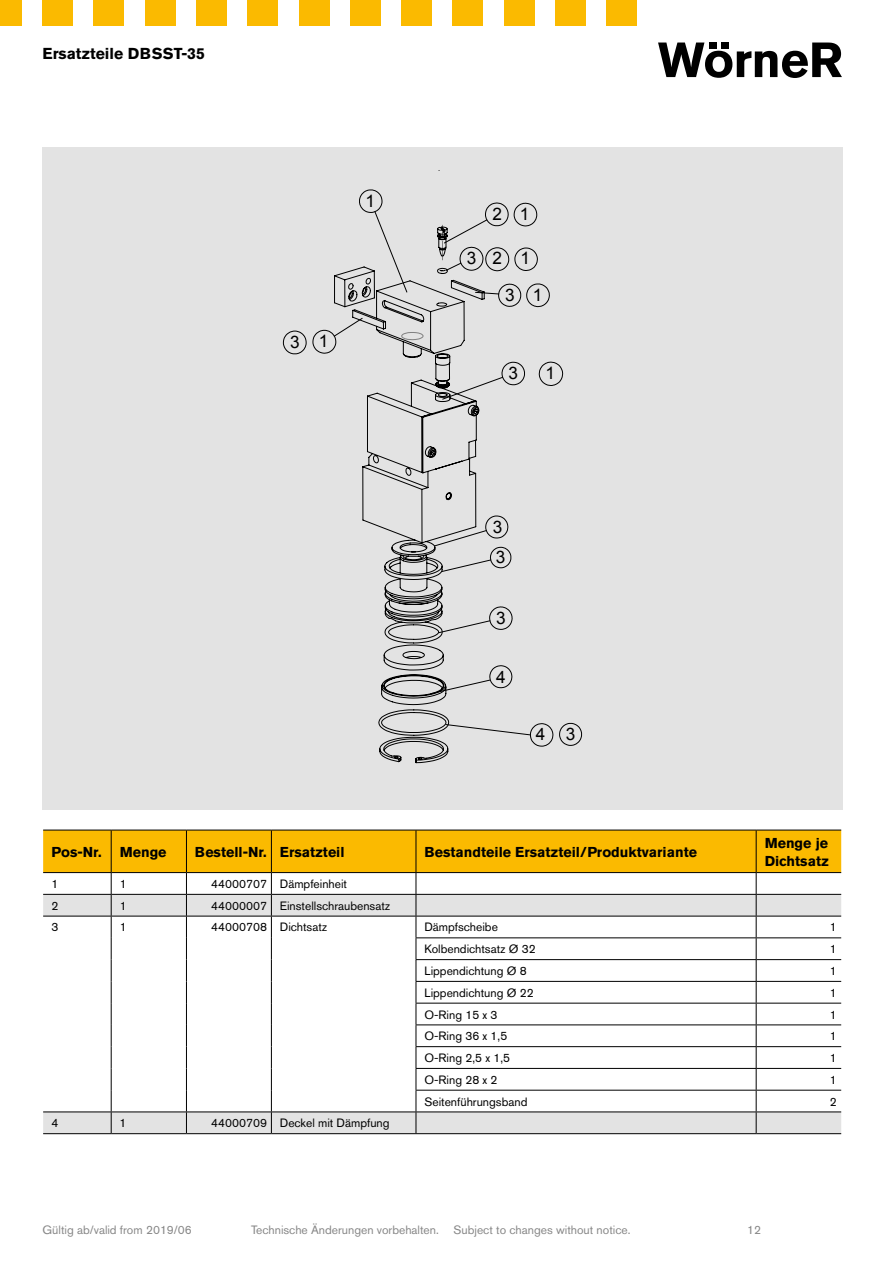
<style>
.page{position:relative;width:893px;height:1263px;background:#fff}
.page>*{position:absolute;margin:0;border:0;box-sizing:border-box;transform-origin:0 0}
.t1{font:17.25px "Arial";color:#000}
.t2{font:700 15.75px "Akzidenz Grotesk BE";color:#000}
.t3{font:700 14.25px/17.7px "Akzidenz Grotesk BE";color:#000}
.t4{font:12px "Akzidenz Grotesk BE";color:#000}
.t5{font:12px "Akzidenz Grotesk BE";color:#878787}
</style>
<div class="page">
<svg style="left:658px;top:43px;width:184px;height:35px"></svg>
<div style="left:0;top:0;width:21px;height:26px;background:#fbba00"></div>
<div style="left:43px;top:0;width:30px;height:26px;background:#fbba00"></div>
<div style="left:94px;top:0;width:30px;height:26px;background:#fbba00"></div>
<div style="left:145px;top:0;width:30px;height:26px;background:#fbba00"></div>
<div style="left:196px;top:0;width:30px;height:26px;background:#fbba00"></div>
<div style="left:248px;top:0;width:30px;height:26px;background:#fbba00"></div>
<div style="left:299px;top:0;width:30px;height:26px;background:#fbba00"></div>
<div style="left:350px;top:0;width:30px;height:26px;background:#fbba00"></div>
<div style="left:402px;top:0;width:30px;height:26px;background:#fbba00"></div>
<div style="left:453px;top:0;width:30px;height:26px;background:#fbba00"></div>
<div style="left:504px;top:0;width:30px;height:26px;background:#fbba00"></div>
<div style="left:555px;top:0;width:30px;height:26px;background:#fbba00"></div>
<div style="left:607px;top:0;width:30px;height:26px;background:#fbba00"></div>
<div style="left:43px;top:148px;width:800px;height:662px;background:#e3e3e3"></div>
<svg style="left:283px;top:204px;width:299px;height:543px"></svg>
<svg style="left:333px;top:170px;width:198px;height:566px"></svg>
<svg style="left:333px;top:226px;width:152px;height:538px"></svg>
<svg style="left:43px;top:831px;width:798px;height:302px"></svg>
<hr style="left:43px;top:1133px;width:68px;height:1px;background:#000">
<hr style="left:111px;top:1133px;width:75px;height:1px;background:#000">
<hr style="left:186px;top:1133px;width:85px;height:1px;background:#000">
<hr style="left:271px;top:1133px;width:145px;height:1px;background:#000">
<hr style="left:416px;top:1133px;width:340px;height:1px;background:#000">
<hr style="left:756px;top:1133px;width:85px;height:1px;background:#000">
<hr style="left:43px;top:830px;width:68px;height:1px;background:#000">
<hr style="left:111px;top:830px;width:75px;height:1px;background:#000">
<hr style="left:186px;top:830px;width:85px;height:1px;background:#000">
<hr style="left:271px;top:830px;width:145px;height:1px;background:#000">
<hr style="left:416px;top:830px;width:340px;height:1px;background:#000">
<hr style="left:756px;top:830px;width:85px;height:1px;background:#000">
<h2 class="t2" style="left:43px;top:44px;width:164px">Ersatzteile DBSST-35</h2>
<h1 class="t1" style="left:365px;top:190px;width:11px">1</h1>
<h1 class="t1" style="left:290px;top:330px;width:11px">3</h1>
<h1 class="t1" style="left:319px;top:330px;width:11px">1</h1>
<h1 class="t1" style="left:467px;top:247px;width:11px">3</h1>
<h1 class="t1" style="left:492px;top:202px;width:11px">2</h1>
<h1 class="t1" style="left:520px;top:203px;width:11px">1</h1>
<h1 class="t1" style="left:492px;top:247px;width:39px">2 1</h1>
<h1 class="t1" style="left:505px;top:283px;width:11px">3</h1>
<h1 class="t1" style="left:533px;top:283px;width:11px">1</h1>
<h1 class="t1" style="left:509px;top:362px;width:11px">3</h1>
<h1 class="t1" style="left:545px;top:362px;width:11px">1</h1>
<h1 class="t1" style="left:493px;top:516px;width:11px">3</h1>
<h1 class="t1" style="left:496px;top:546px;width:11px">3</h1>
<h1 class="t1" style="left:496px;top:607px;width:11px">3</h1>
<h1 class="t1" style="left:496px;top:666px;width:11px">4</h1>
<h1 class="t1" style="left:536px;top:723px;width:41px">4 3</h1>
<p class="t3" style="left:52px;top:843px;width:51px">Pos-Nr.</p>
<p class="t3" style="left:120px;top:843px;width:48px">Menge</p>
<p class="t3" style="left:195px;top:843px;width:151px">Bestell-Nr. Ersatzteil</p>
<p class="t3" style="left:424px;top:843px;width:274px">Bestandteile Ersatzteil/Produktvariante</p>
<p class="t3" style="left:765px;top:834px;width:66px">Menge je<br>Dichtsatz</p>
<p class="t4" style="left:52px;top:877px;width:8px">1</p>
<p class="t4" style="left:120px;top:877px;width:8px">1</p>
<p class="t4" style="left:211px;top:877px;width:137px">44000707 Dämpfeinheit</p>
<p class="t4" style="left:52px;top:898px;width:8px">2</p>
<p class="t4" style="left:120px;top:898px;width:8px">1</p>
<p class="t4" style="left:211px;top:898px;width:180px">44000007 Einstellschraubensatz</p>
<p class="t4" style="left:52px;top:920px;width:8px">3</p>
<p class="t4" style="left:120px;top:920px;width:8px">1</p>
<p class="t4" style="left:211px;top:920px;width:117px">44000708 Dichtsatz</p>
<p class="t4" style="left:424px;top:920px;width:75px">Dämpfscheibe</p>
<p class="t4" style="left:830px;top:920px;width:8px">1</p>
<p class="t4" style="left:424px;top:942px;width:113px">Kolbendichtsatz Ø 32</p>
<p class="t4" style="left:830px;top:942px;width:8px">1</p>
<p class="t4" style="left:424px;top:964px;width:104px">Lippendichtung Ø 8</p>
<p class="t4" style="left:830px;top:964px;width:8px">1</p>
<p class="t4" style="left:424px;top:985px;width:111px">Lippendichtung Ø 22</p>
<p class="t4" style="left:830px;top:985px;width:8px">1</p>
<p class="t4" style="left:424px;top:1007px;width:75px">O-Ring 15 x 3</p>
<p class="t4" style="left:830px;top:1007px;width:8px">1</p>
<p class="t4" style="left:424px;top:1029px;width:84px">O-Ring 36 x 1,5</p>
<p class="t4" style="left:830px;top:1029px;width:8px">1</p>
<p class="t4" style="left:424px;top:1051px;width:87px">O-Ring 2,5 x 1,5</p>
<p class="t4" style="left:830px;top:1051px;width:8px">1</p>
<p class="t4" style="left:424px;top:1072px;width:75px">O-Ring 28 x 2</p>
<p class="t4" style="left:830px;top:1072px;width:8px">1</p>
<p class="t4" style="left:424px;top:1094px;width:105px">Seitenführungsband</p>
<p class="t4" style="left:830px;top:1094px;width:8px">2</p>
<p class="t4" style="left:52px;top:1116px;width:8px">4</p>
<p class="t4" style="left:120px;top:1116px;width:8px">1</p>
<p class="t4" style="left:211px;top:1116px;width:180px">44000709 Deckel mit Dämpfung</p>
<p class="t5" style="left:43px;top:1222px;width:151px">Gültig ab/valid from 2019/06</p>
<p class="t5" style="left:251px;top:1222px;width:381px">Technische Änderungen vorbehalten. Subject to changes without notice.</p>
<p class="t5" style="left:747px;top:1222px;width:15px">12</p>
</div>
